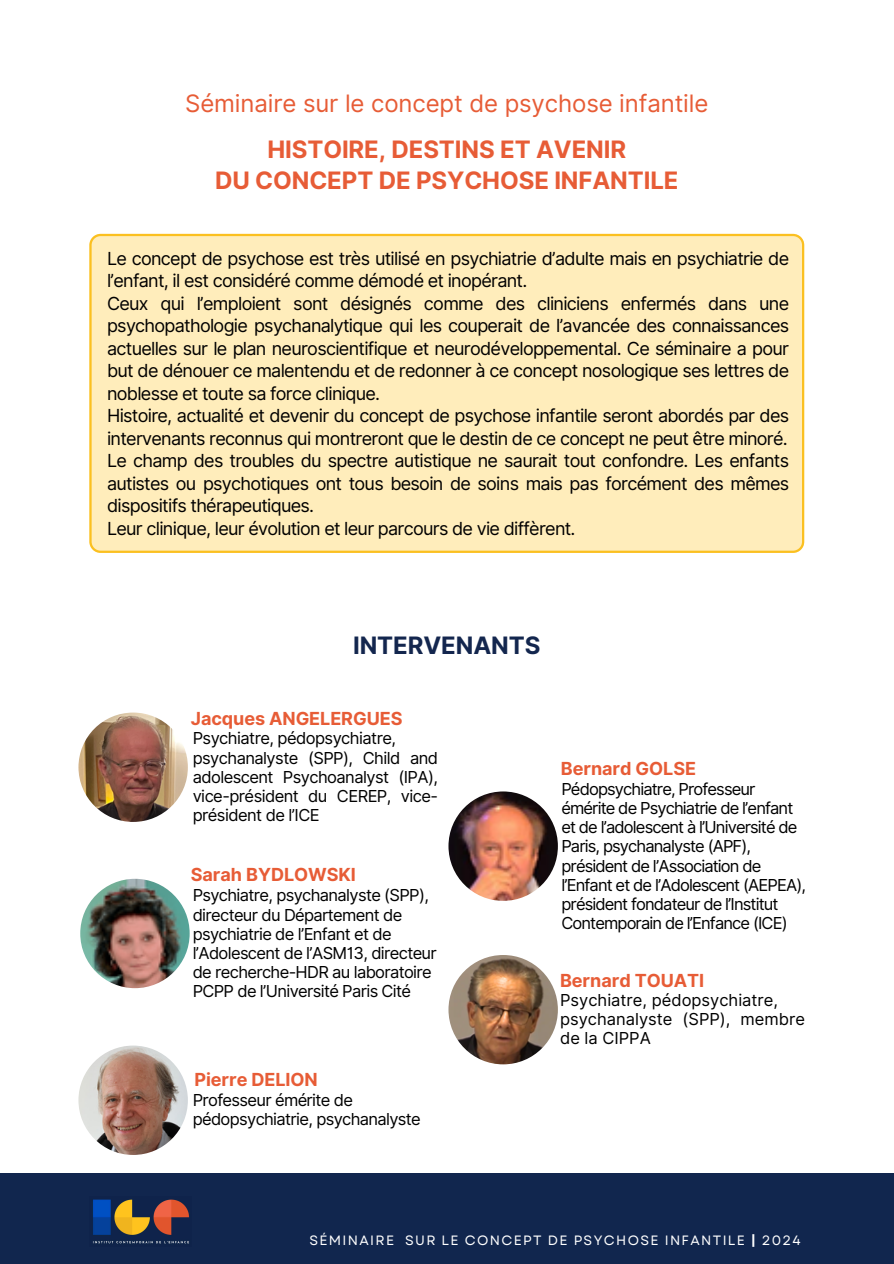
<style>
.page{position:relative;width:894px;height:1264px;background:#fff}
.page>*{position:absolute;margin:0;border:0;box-sizing:border-box;transform-origin:0 0}
.t1{font:700 24px/31px "Inter";letter-spacing:-.005em;color:#e75c36;text-align:center}
.t2{font:24px "Inter";letter-spacing:-.005em;color:#e75c36}
.t3{font:700 24px "Inter";letter-spacing:-.005em;color:#13264e}
.t4{font:18px/22.5px "Inter";letter-spacing:-.04em;color:#000}
.t5{font:700 18px "Inter";letter-spacing:-.005em;color:#e75c36}
.t6{font:16.5px/19.2px "Inter";letter-spacing:-.04em;color:#000}
.t7{font:16.5px/19.2px "Inter";color:#000}
.t8{font:13.5px "Garet";letter-spacing:.1em;color:#fff}
.s1{font-weight:700}
</style>
<div class="page">
<div style="left:0;top:1173px;width:893px;height:90px;background:#11264e"></div>
<img style="left:93px;top:1199px;width:96px;height:45px">
<img style="left:78px;top:712px;width:110px;height:110px;border-radius:50%">
<img style="left:80px;top:878px;width:110px;height:110px;border-radius:50%">
<img style="left:78px;top:1045px;width:110px;height:109px;border-radius:50%">
<img style="left:448px;top:791px;width:109px;height:109px;border-radius:50%">
<img style="left:448px;top:955px;width:109px;height:109px;border-radius:50%">
<div style="left:89px;top:234px;width:715px;height:318px;background:#ffedbb"></div>
<p class="t2" style="left:185px;top:89px;width:524px">Séminaire sur le concept de psychose infantile</p>
<p class="t1" style="left:215px;top:134px;width:465px">HISTOIRE, DESTINS ET AVENIR<br>DU CONCEPT DE PSYCHOSE INFANTILE</p>
<h4 class="t4" style="left:107px;top:247px;width:683px">Le concept de psychose est très utilisé en psychiatrie d’adulte mais en psychiatrie de l’enfant, il est considéré comme démodé et inopérant.<br>Ceux qui l’emploient sont désignés comme des cliniciens enfermés dans une psychopathologie psychanalytique qui les couperait de l’avancée des connaissances actuelles sur le plan neuroscientifique et neurodéveloppemental. Ce séminaire a pour but de dénouer ce malentendu et de redonner à ce concept nosologique ses lettres de noblesse et toute sa force clinique.<br>Histoire, actualité et devenir du concept de psychose infantile seront abordés par des intervenants reconnus qui montreront que le destin de ce concept ne peut être minoré.<br>Le champ des troubles du spectre autistique ne saurait tout confondre. Les enfants autistes ou psychotiques ont tous besoin de soins mais pas forcément des mêmes dispositifs thérapeutiques.<br>Leur clinique, leur évolution et leur parcours de vie diffèrent.</h4>
<h1 class="t3" style="left:353px;top:631px;width:189px">INTERVENANTS</h1>
<h3 class="t5" style="left:191px;top:707px;width:213px">Jacques ANGELERGUES</h3>
<h4 class="t6" style="left:193px;top:728px;width:247px">Psychiatre, pédopsychiatre, psychanalyste (SPP), Child and adolescent Psychoanalyst (IPA), vice-président du CEREP, vice&shy;président de l’ICE</h4>
<h3 class="t5" style="left:191px;top:864px;width:166px">Sarah BYDLOWSKI</h3>
<h4 class="t6" style="left:193px;top:885px;width:246px">Psychiatre, psychanalyste (SPP), directeur du Département de psychiatrie de l’Enfant et de l’Adolescent de l’ASM13, directeur de recherche-HDR au laboratoire<br>PCPP de l’Université Paris Cité</h4>
<h3 class="t5" style="left:194px;top:1068px;width:125px">Pierre DELION</h3>
<h4 class="t6" style="left:193px;top:1090px;width:230px">Professeur émérite de pédopsychiatrie, psychanalyste</h4>
<h3 class="t5" style="left:560px;top:757px;width:137px">Bernard GOLSE</h3>
<h4 class="t6" style="left:561px;top:779px;width:246px">Pédopsychiatre, Professeur émérite de Psychiatrie de l’enfant et de l’adolescent à l’Université de Paris, psychanalyste (APF), président de l’Association de l’Enfant et de l’Adolescent (AEPEA), président fondateur de l’Institut Contemporain de l’Enfance (ICE)</h4>
<h3 class="t5" style="left:560px;top:969px;width:145px">Bernard TOUATI</h3>
<h4 class="t7" style="left:560px;top:990px;width:246px">Psychiatre, pédopsychiatre, psychanalyste (SPP), membre de la CIPPA</h4>
<h2 class="t8" style="left:309px;top:1230px;width:493px">SÉMINAIRE SUR LE CONCEPT DE PSYCHOSE INFANTILE <span class="s1">|</span> 2024</h2>
</div>
